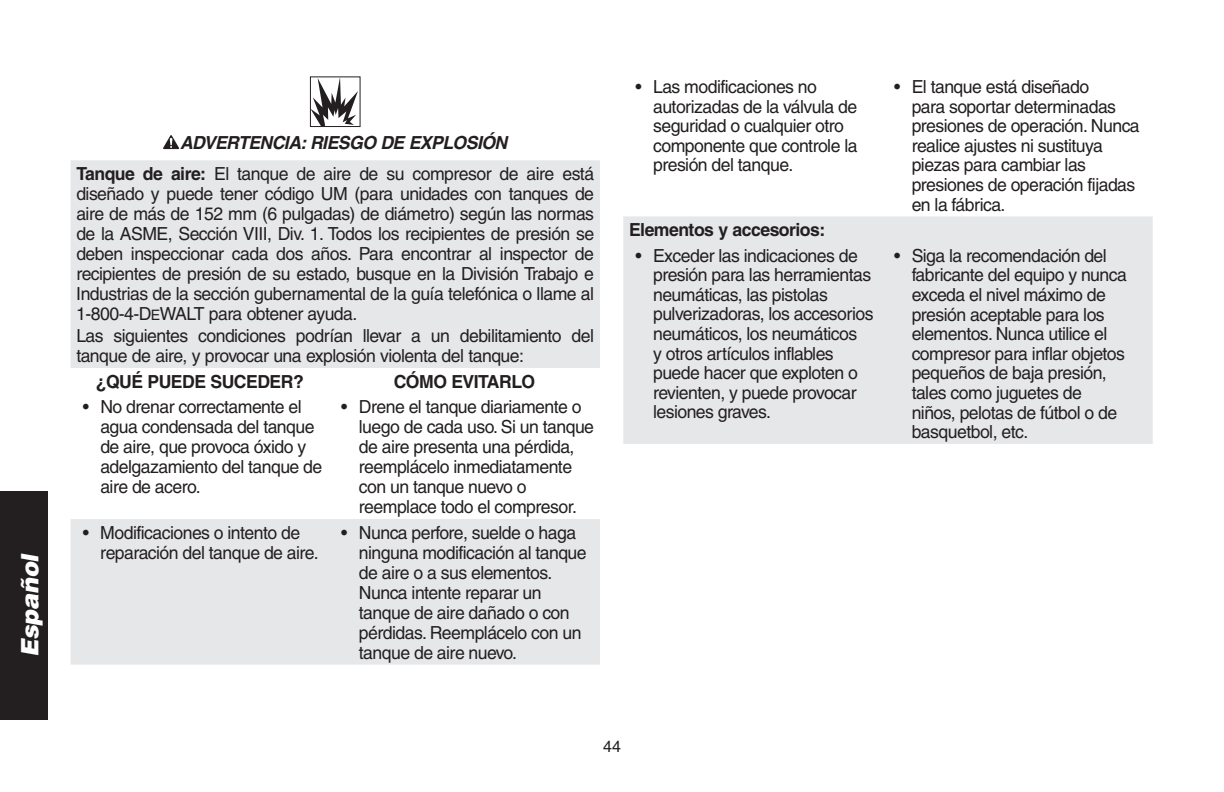
<style>
.page{position:relative;width:1224px;height:792px;background:#fff}
.page>*{position:absolute;margin:0;border:0;box-sizing:border-box;transform-origin:0 0}
.t1{font:italic 900 24px "Helvetica";color:#fff}
.t2{font:18px/19.6px "Helvetica";letter-spacing:-.03em;color:#231f20}
.t3{font:700 18px "Helvetica";letter-spacing:-.03em;color:#231f20}
.t4{font:16px "Helvetica";color:#231f20}
.s1{font-weight:700;font-style:italic}
.s2{font-weight:700}
.s3{font-family:"Helvetica SC800";font-size:14.4px}
</style>
<div class="page">
<div style="left:0;top:492px;width:48px;height:228px;background:#231f20"></div>
<svg style="left:71px;top:160px;width:529px;height:505px;fill:#e6e7e9"></svg>
<svg style="left:312px;top:79px;width:46px;height:46px"></svg>
<div style="left:310px;top:77px;width:50px;height:50px;border:1px solid #231f20"></div>
<svg style="left:163px;top:135px;width:16px;height:14px"></svg>
<div style="left:623px;top:216px;width:530px;height:228px;background:#e6e7e9"></div>
<h1 class="t1" style="left:14px;top:657px;width:106px;rotate:-90deg">Español</h1>
<p class="t2" style="left:76px;top:127px;width:519px;line-height:31px;text-indent:104px"><span class="s1">ADVERTENCIA: RIESGO DE EXPLOSIÓN<br></span><span class="s2">Tanque de aire:</span> El tanque de aire de su compresor de aire está</p>
<p class="t2" style="left:76px;top:184px;width:519px;text-align:justify">diseñado y puede tener código UM (para unidades con tanques de aire de más de 152 mm (6 pulgadas) de diámetro) según las normas de la ASME, Sección VIII, Div. 1. Todos los recipientes de presión se deben inspeccionar cada dos años. Para encontrar al inspector de recipientes de presión de su estado, busque en la División Trabajo e Industrias de la sección gubernamental de la guía telefónica o llame al 1‑800‑4‑D<span class="s3">e</span>WALT para obtener ayuda.</p>
<p class="t2" style="left:76px;top:326px;width:519px">Las siguientes condiciones podrían llevar a un debilitamiento del tanque de aire, y provocar una explosión violenta del tanque:</p>
<p class="t3" style="left:96px;top:370px;width:209px">¿Qué puede suceder?</p>
<p class="t3" style="left:394px;top:370px;width:140px">Cómo evitarlo</p>
<p class="t2" style="left:100px;top:397px;width:224px;text-indent:-18px">• No drenar correctamente el agua condensada del tanque de aire, que provoca óxido y adelgazamiento del tanque de aire de acero.</p>
<p class="t2" style="left:359px;top:397px;width:237px;text-indent:-18px">• Drene el tanque diariamente o luego de cada uso. Si un tanque de aire presenta una pérdida, reemplácelo inmediatamente con un tanque nuevo o reemplace todo el compresor.</p>
<p class="t2" style="left:100px;top:522px;width:220px;text-indent:-18px">• Modificaciones o intento de reparación del tanque de aire.</p>
<p class="t2" style="left:359px;top:522px;width:229px;text-indent:-18px">• Nunca perfore, suelde o haga ninguna modificación al tanque de aire o a sus elementos.<br>Nunca intente reparar un tanque de aire dañado o con pérdidas. Reemplácelo con un tanque de aire nuevo.</p>
<p class="t2" style="left:653px;top:77px;width:206px;text-indent:-18px">• Las modificaciones no autorizadas de la válvula de seguridad o cualquier otro componente que controle la presión del tanque.</p>
<p class="t2" style="left:912px;top:77px;width:230px;text-indent:-18px">• El tanque está diseñado<br>para soportar determinadas presiones de operación. Nunca realice ajustes ni sustituya piezas para cambiar las presiones de operación fijadas en la fábrica.</p>
<p class="t3" style="left:629px;top:219px;width:198px">Elementos y accesorios:</p>
<p class="t2" style="left:653px;top:246px;width:222px;text-indent:-18px">• Exceder las indicaciones de presión para las herramientas neumáticas, las pistolas pulverizadoras, los accesorios neumáticos, los neumáticos<br>y otros artículos inflables puede hacer que exploten o revienten, y puede provocar lesiones graves.</p>
<p class="t2" style="left:912px;top:246px;width:217px;text-indent:-18px">• Siga la recomendación del fabricante del equipo y nunca exceda el nivel máximo de presión aceptable para los elementos. Nunca utilice el compresor para inflar objetos pequeños de baja presión, tales como juguetes de niños, pelotas de fútbol o de basquetbol, etc.</p>
<p class="t4" style="left:603px;top:738px;width:19px">44</p>
</div>
